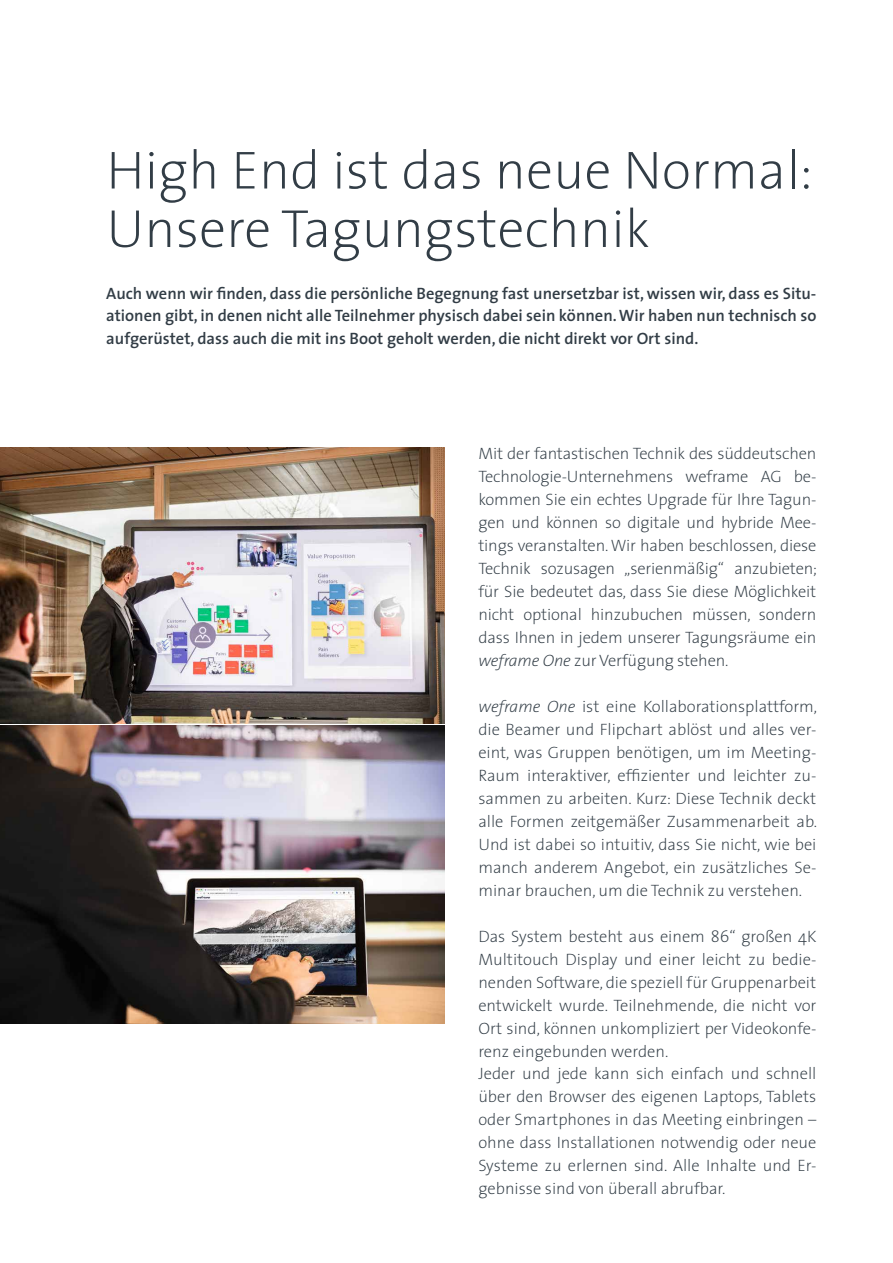
<style>
.page{position:relative;width:893px;height:1263px;background:#fff}
.page>*{position:absolute;margin:0;border:0;box-sizing:border-box;transform-origin:0 0}
.t1{font:200 54px/58.5px "The Sans";color:#323d46}
.t2{font:200 16.5px/23px "The Sans";color:#323d46;text-align:justify}
.t3{font:600 16.5px/23px "The Sans";color:#323d46;text-align:justify}
.s1{font-style:italic}
</style>
<div class="page">
<img style="left:0;top:448px;width:444px;height:275px">
<img style="left:0;top:725px;width:444px;height:298px">
<h1 class="t1" style="left:106px;top:139px;width:708px">High End ist das neue Normal:<br>Unsere Tagungstechnik</h1>
<p class="t3" style="left:106px;top:281px;width:712px">Auch wenn wir finden, dass die persönliche Begegnung fast unersetzbar ist, wissen wir, dass es Situ&shy;ationen gibt, in denen nicht alle Teilnehmer physisch dabei sein können. Wir haben nun technisch so aufgerüstet, dass auch die mit ins Boot geholt werden, die nicht direkt vor Ort sind.</p>
<p class="t2" style="left:478px;top:442px;width:340px">Mit der fantastischen Technik des süddeutschen Technologie-Unternehmens weframe AG be&shy;kommen Sie ein echtes Upgrade für Ihre Tagun&shy;gen und können so digitale und hybride Mee&shy;tings veranstalten. Wir haben beschlossen, diese Technik sozusagen „serienmäßig“ anzubieten; für Sie bedeutet das, dass Sie diese Möglichkeit nicht optional hinzubuchen müssen, sondern dass Ihnen in jedem unserer Tagungsräume ein <span class="s1">weframe One</span> zur Verfügung stehen.</p>
<p class="t2" style="left:478px;top:694px;width:340px"><span class="s1">weframe One</span> ist eine Kollaborationsplattform, die Beamer und Flipchart ablöst und alles ver&shy;eint, was Gruppen benötigen, um im Meeting-Raum interaktiver, effizienter und leichter zu&shy;sammen zu arbeiten. Kurz: Diese Technik deckt alle Formen zeitgemäßer Zusammenarbeit ab.<br>Und ist dabei so intuitiv, dass Sie nicht, wie bei manch anderem Angebot, ein zusätzliches Se&shy;minar brauchen, um die Technik zu verstehen.</p>
<p class="t2" style="left:478px;top:924px;width:340px;text-align:left">Das System besteht aus einem 86“ großen 4K Multitouch Display und einer leicht zu bedie&shy;nenden Software, die speziell für Gruppenarbeit entwickelt wurde. Teilnehmende, die nicht vor Ort sind, können unkompliziert per Videokonfe&shy;renz eingebunden werden.<br>Jeder und jede kann sich einfach und schnell über den Browser des eigenen Laptops, Tablets oder Smartphones in das Meeting einbringen – ohne dass Installationen notwendig oder neue Systeme zu erlernen sind. Alle Inhalte und Er&shy;gebnisse sind von überall abrufbar.</p>
</div>
